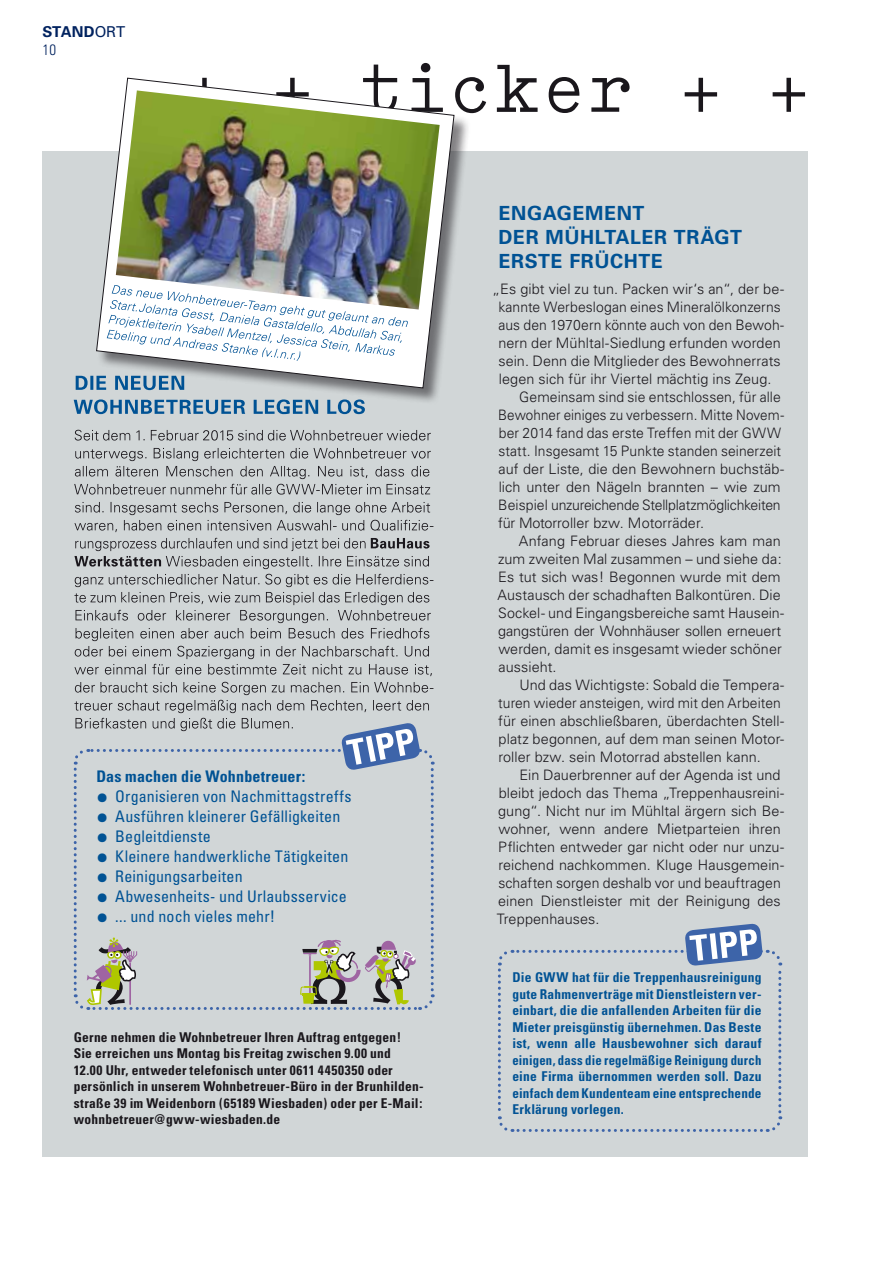
<style>
.page{position:relative;width:893px;height:1263px;background:#fff}
.page>*{position:absolute;margin:0;border:0;box-sizing:border-box;transform-origin:0 0}
.t1{font:700 19.5px/24px "Univers";letter-spacing:.03em;color:#005294}
.t2{font:condensed 16.05px "Univers";letter-spacing:.01em;color:#005294}
.t3{font:700 condensed 16.05px "Univers";letter-spacing:.01em;color:#005294}
.t4{font:700 15px/18px "Univers";letter-spacing:-.005em;color:#00225f}
.t5{font:300 14.4px "Univers";letter-spacing:.005em;color:#1a171c}
.t6{font:300 14.4px "Univers";letter-spacing:.005em;color:#1a171c;scale:.96 1}
.t7{font:300 14.4px "Univers";letter-spacing:-.015em;color:#1a171c}
.t8{font:300 14.4px "Univers";letter-spacing:.005em;color:#1a171c;scale:.93 1}
.t9{font:700 condensed 13.5px/16.5px "Univers";letter-spacing:.015em;color:#005294;text-align:justify}
.t10{font:700 condensed 13.5px/16.5px "Univers";letter-spacing:.02em;color:#1a171c}
.s1{font-weight:400}
.s2{font-weight:300;font-stretch:condensed}
.s3{font-family:"Sim Sun";font-stretch:normal;font-size:11.7px}
</style>
<div class="page">
<svg style="left:202px;top:63px;width:603px;height:50px"></svg>
<div style="left:43px;top:151px;width:765px;height:1006px;background:#d1d6d7"></div>
<svg style="left:74px;top:538px;width:359px;height:138px"></svg>
<svg style="left:74px;top:502px;width:359px;height:30px"></svg>
<svg style="left:74px;top:448px;width:357px;height:47px"></svg>
<svg style="left:75px;top:430px;width:356px;height:11px"></svg>
<svg style="left:74px;top:399px;width:291px;height:15px"></svg>
<svg style="left:76px;top:376px;width:21px;height:14px"></svg>
<svg style="left:73px;top:682px;width:362px;height:328px"></svg>
<svg style="left:498px;top:923px;width:285px;height:209px"></svg>
<div style="left:97px;top:79px;width:373px;height:325px;background:#1a171c;opacity:.54"></div>
<svg style="left:96px;top:78px;width:358px;height:310px"></svg>
<img style="left:116px;top:90px;width:324px;height:220px">
<svg style="left:107px;top:285px;width:301px;height:76px;background:#dae2e8"></svg>
<p class="t4" style="left:43px;top:23px;width:84px">STAND<span class="s1">ORT<br></span><span class="s2">10</span></p>
<p class="t3" style="left:96px;top:767px;width:211px">Das machen die Wohnbetreuer:</p>
<p class="t2" style="left:96px;top:786px;width:257px"><span class="s3">●</span> Organisieren von Nachmittagstreffs</p>
<p class="t2" style="left:96px;top:806px;width:246px"><span class="s3">●</span> Ausführen kleinerer Gefälligkeiten</p>
<p class="t2" style="left:96px;top:826px;width:116px"><span class="s3">●</span> Begleitdienste</p>
<p class="t2" style="left:96px;top:846px;width:254px"><span class="s3">●</span> Kleinere handwerkliche Tätigkeiten</p>
<p class="t2" style="left:96px;top:866px;width:148px"><span class="s3">●</span> Reinigungsarbeiten</p>
<p class="t2" style="left:96px;top:886px;width:252px"><span class="s3">●</span> Abwesenheits- und Urlaubsservice</p>
<p class="t2" style="left:96px;top:906px;width:180px"><span class="s3">●</span> ... und noch vieles mehr!</p>
<p class="t10" style="left:74px;top:1029px;width:351px">Gerne nehmen die Wohnbetreuer Ihren Auftrag entgegen!<br>Sie erreichen uns Montag bis Freitag zwischen 9.00 und<br>12.00 Uhr, entweder telefonisch unter 0611 4450350 oder persönlich in unserem Wohnbetreuer-Büro in der Brunhilden&shy;straße 39 im Weidenborn (65189 Wiesbaden) oder per E-Mail: wohnbetreuer@gww-wiesbaden.de</p>
<h1 class="t1" style="left:499px;top:201px;width:241px">ENGAGEMENT<br>DER MÜHLTALER TRÄGT<br>ERSTE FRÜCHTE</h1>
<p class="t5" style="left:492px;top:280px;width:294px">„Es gibt viel zu tun. Packen wir‘s an“, der be-</p>
<p class="t5" style="left:498px;top:298px;width:284px">kannte Werbeslogan eines Mineralölkonzerns</p>
<p class="t5" style="left:499px;top:316px;width:287px">aus den 1970ern könnte auch von den Bewoh-</p>
<p class="t5" style="left:498px;top:334px;width:284px">nern der Mühltal-Siedlung erfunden worden</p>
<p class="t5" style="left:498px;top:352px;width:284px">sein. Denn die Mitglieder des Bewohnerrats</p>
<p class="t5" style="left:499px;top:370px;width:274px">legen sich für ihr Viertel mächtig ins Zeug.</p>
<p class="t5" style="left:519px;top:388px;width:263px">Gemeinsam sind sie entschlossen, für alle</p>
<p class="t8" style="left:498px;top:406px;width:309px">Bewohner einiges zu verbessern. Mitte Novem-</p>
<p class="t5" style="left:499px;top:424px;width:284px">ber 2014 fand das erste Treffen mit der GWW</p>
<p class="t6" style="left:498px;top:442px;width:296px">statt. I nsgesamt 15 Punkte standen seinerzeit</p>
<p class="t5" style="left:499px;top:460px;width:287px">auf der Liste, die den Bewohnern buchstäb-</p>
<p class="t5" style="left:499px;top:478px;width:284px">lich unter den Nägeln brannten – wie zum</p>
<p class="t7" style="left:498px;top:496px;width:284px">Beispiel unzureichende Stellplatzmöglichkeiten</p>
<p class="t5" style="left:498px;top:514px;width:207px">für Motorroller bzw. Motorräder.</p>
<p class="t5" style="left:519px;top:532px;width:263px">Anfang Februar dieses Jahres kam man</p>
<p class="t5" style="left:498px;top:550px;width:285px">zum zweiten Mal zusammen – und siehe da:</p>
<p class="t5" style="left:498px;top:568px;width:284px">Es tut sich was! Begonnen wurde mit dem</p>
<p class="t5" style="left:498px;top:586px;width:285px">Austausch der schadhaften Balkontüren. Die</p>
<p class="t5" style="left:498px;top:604px;width:288px">Sockel- und Eingangsbereiche samt Hausein-</p>
<p class="t5" style="left:498px;top:622px;width:285px">gangstüren der Wohnhäuser sollen erneuert</p>
<p class="t5" style="left:498px;top:640px;width:285px">werden, damit es insgesamt wieder schöner</p>
<p class="t5" style="left:499px;top:658px;width:60px">aussieht.</p>
<p class="t5" style="left:519px;top:676px;width:266px">U nd das Wichtigste: Sobald die Tempera-</p>
<p class="t6" style="left:498px;top:694px;width:296px">turen wieder ansteigen, wird mit den Arbeiten</p>
<p class="t5" style="left:498px;top:712px;width:287px">für einen abschließbaren, überdachten Stell-</p>
<p class="t5" style="left:498px;top:730px;width:287px">platz begonnen, auf dem man seinen Motor-</p>
<p class="t5" style="left:498px;top:748px;width:264px">roller bzw. sein Motorrad abstellen kann.</p>
<p class="t5" style="left:519px;top:766px;width:263px">Ein Dauerbrenner auf der Agenda ist und</p>
<p class="t5" style="left:499px;top:784px;width:287px">bleibt jedoch das Thema „Treppenhausreini-</p>
<p class="t5" style="left:498px;top:802px;width:288px">gung“. N icht nur im Mühltal ärgern sich Be-</p>
<p class="t5" style="left:498px;top:820px;width:284px">wohner, wenn andere Mietparteien ihren</p>
<p class="t5" style="left:498px;top:838px;width:288px">Pflichten entweder gar nicht oder nur unzu-</p>
<p class="t5" style="left:498px;top:856px;width:287px">reichend nachkommen. Kluge Hausgemein-</p>
<p class="t5" style="left:498px;top:874px;width:284px">schaften sorgen deshalb vor und beauftragen</p>
<p class="t5" style="left:498px;top:892px;width:284px">einen Dienstleister mit der Reinigung des</p>
<p class="t5" style="left:497px;top:910px;width:104px">Treppenhauses.</p>
<p class="t9" style="left:512px;top:969px;width:251px">Die GWW hat für die Treppenhausreinigung gute Rahmenverträge mit Dienstleistern ver&shy;einbart, die die anfallenden Arbeiten für die Mieter preisgünstig übernehmen. Das Beste ist, wenn alle Hausbewohner sich darauf einigen, dass die regelmäßige Reinigung durch eine Firma übernommen werden soll. Dazu einfach dem Kundenteam eine entsprechende Erklärung vorlegen.</p>
</div>
